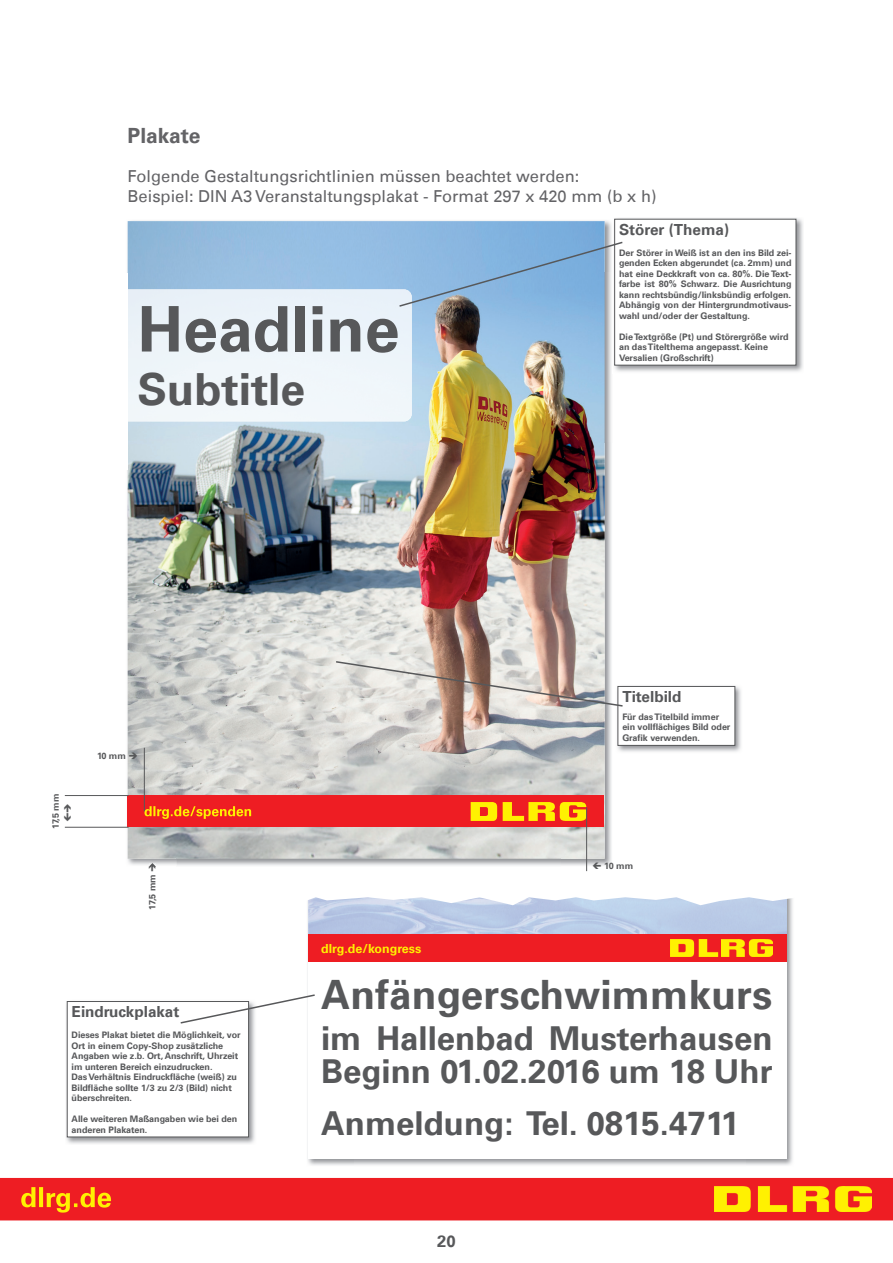
<style>
.page{position:relative;width:893px;height:1263px;background:#fff}
.page>*{position:absolute;margin:0;border:0;box-sizing:border-box;transform-origin:0 0}
.t1{font:700 62.85px "DLRG Univers";color:#57585a}
.t2{font:700 44.4px "DLRG Univers";color:#57585a}
.t3{font:700 40.5px "DLRG Univers";letter-spacing:.005em;color:#57585a}
.t4{font:700 33px/33px "DLRG Univers";color:#57585a}
.t5{font:700 21px "DLRG Univers";color:#636366}
.t6{font:16.5px/19.8px "DLRG Univers";color:#636366}
.t7{font:700 16.5px "DLRG Univers";color:#57585a}
.t8{font:700 15.3px "DLRG Univers";color:#57585a}
.t9{font:700 12.45px "DLRG Univers";color:#fff101}
.t10{font:700 9px/10.5px "DLRG Univers";letter-spacing:-.005em;color:#57585a}
</style>
<div class="page">
<div style="left:0;top:1178px;width:893px;height:42px;background:#ee1d23"></div>
<img style="left:714px;top:1186px;width:158px;height:25px">
<img style="left:307px;top:905px;width:48px;height:260px">
<img style="left:746px;top:905px;width:47px;height:260px">
<div style="left:308px;top:488px;width:478px;height:670px;background:#fff"></div>
<img style="left:308px;top:905px;width:478px;height:29px">
<div style="left:308px;top:934px;width:478px;height:28px;background:#ee1d23"></div>
<img style="left:670px;top:940px;width:103px;height:16px">
<img style="left:127px;top:220px;width:485px;height:53px">
<img style="left:605px;top:308px;width:7px;height:134px">
<img style="left:126px;top:470px;width:2px;height:389px">
<img style="left:128px;top:859px;width:49px;height:6px">
<svg style="left:149px;top:863px;width:7px;height:3px"></svg>
<img style="left:560px;top:442px;width:52px;height:424px">
<img style="left:128px;top:221px;width:477px;height:638px">
<div style="left:128px;top:289px;width:284px;height:132px;background:#eef5fa"></div>
<img style="left:614px;top:218px;width:189px;height:154px">
<div style="left:615px;top:219px;width:181px;height:146px;background:#fff"></div>
<div style="left:614px;top:219px;width:182px;height:146px;border:1px solid #57585a"></div>
<svg style="left:398px;top:241px;width:225px;height:67px"></svg>
<img style="left:617px;top:685px;width:124px;height:67px">
<div style="left:618px;top:686px;width:117px;height:59px;background:#fff"></div>
<div style="left:618px;top:686px;width:117px;height:59px;border:1px solid #57585a"></div>
<svg style="left:330px;top:660px;width:294px;height:49px"></svg>
<svg style="left:307px;top:897px;width:486px;height:8px"></svg>
<img style="left:66px;top:1001px;width:189px;height:143px">
<div style="left:67px;top:1001px;width:182px;height:136px;background:#fff"></div>
<div style="left:67px;top:1001px;width:182px;height:136px;border:1px solid #57585a"></div>
<svg style="left:179px;top:993px;width:136px;height:32px"></svg>
<div style="left:128px;top:796px;width:476px;height:31px;background:#ee1d23"></div>
<svg style="left:471px;top:802px;width:26px;height:19px"></svg>
<svg style="left:503px;top:802px;width:83px;height:19px"></svg>
<hr style="left:586px;top:807px;width:1px;height:64px;background:#57585a">
<hr style="left:144px;top:748px;width:1px;height:63px;background:#57585a">
<hr style="left:65px;top:795px;width:64px;height:1px;background:#57585a">
<hr style="left:65px;top:827px;width:64px;height:1px;background:#57585a">
<svg style="left:145px;top:806px;width:106px;height:13px"></svg>
<svg style="left:593px;top:863px;width:8px;height:3px"></svg>
<h3 class="t5" style="left:128px;top:123px;width:74px">Plakate</h3>
<h3 class="t6" style="left:128px;top:166px;width:531px">Folgende Gestaltungsrichtlinien müssen beachtet werden:<br>Beispiel: DIN A3 Veranstaltungsplakat - Format 297 x 420 mm (b x h)</h3>
<h1 class="t1" style="left:138px;top:293px;width:263px">Headline</h1>
<h2 class="t2" style="left:138px;top:363px;width:169px">Subtitle</h2>
<h3 class="t8" style="left:619px;top:220px;width:112px">Störer (Thema)</h3>
<p class="t10" style="left:619px;top:247px;width:174px;text-align:justify">Der Störer in Weiß ist an den ins Bild zei&shy;genden Ecken abgerundet (ca. 2mm) und hat eine Deckkraft von ca. 80%. Die Text&shy;farbe ist 80% Schwarz. Die Ausrichtung kann rechtsbündig/linksbündig erfolgen.<br>Abhängig von der Hintergrundmotivaus&shy;wahl und/oder der Gestaltung.</p>
<p class="t10" style="left:619px;top:331px;width:171px">Die Textgröße (Pt) und Störergröße wird an das Titelthema angepasst. Keine<br>Versalien (Großschrift)</p>
<p class="t10" style="left:50px;top:829px;width:37px;rotate:-90deg">17,5 mm</p>
<p class="t10" style="left:97px;top:750px;width:43px">10 mm ➔</p>
<p class="t10" style="left:147px;top:910px;width:49px;rotate:-90deg">17,5 mm ➔</p>
<h3 class="t8" style="left:72px;top:1003px;width:109px">Eindruckplakat</h3>
<p class="t10" style="left:72px;top:1030px;width:171px">Dieses Plakat bietet die Möglichkeit, vor Ort in einem Copy-Shop zusätzliche Angaben wie z.b. Ort, Anschrift, Uhrzeit im unteren Bereich einzudrucken.<br>Das Verhältnis Eindruckfläche (weiß) zu Bildfläche sollte 1/3 zu 2/3 (Bild) nicht überschreiten.</p>
<p class="t10" style="left:72px;top:1114px;width:167px">Alle weiteren Maßangaben wie bei den anderen Plakaten.</p>
<h3 class="t8" style="left:622px;top:688px;width:61px">Titelbild</h3>
<p class="t10" style="left:622px;top:712px;width:110px">Für das Titelbild immer ein vollflächiges Bild oder<br>Grafik verwenden.</p>
<h3 class="t9" style="left:321px;top:941px;width:102px">dlrg.de/kongress</h3>
<p class="t10" style="left:604px;top:861px;width:30px">10 mm</p>
<h3 class="t3" style="left:321px;top:971px;width:453px">Anfängerschwimmkurs</h3>
<h3 class="t4" style="left:321px;top:1022px;width:453px">im Hallenbad Musterhausen<br>Beginn 01.02.2016 um 18 Uhr</h3>
<h3 class="t4" style="left:321px;top:1107px;width:420px">Anmeldung: Tel. 0815.4711</h3>
<h3 class="t7" style="left:437px;top:1232px;width:20px">20</h3>
</div>
